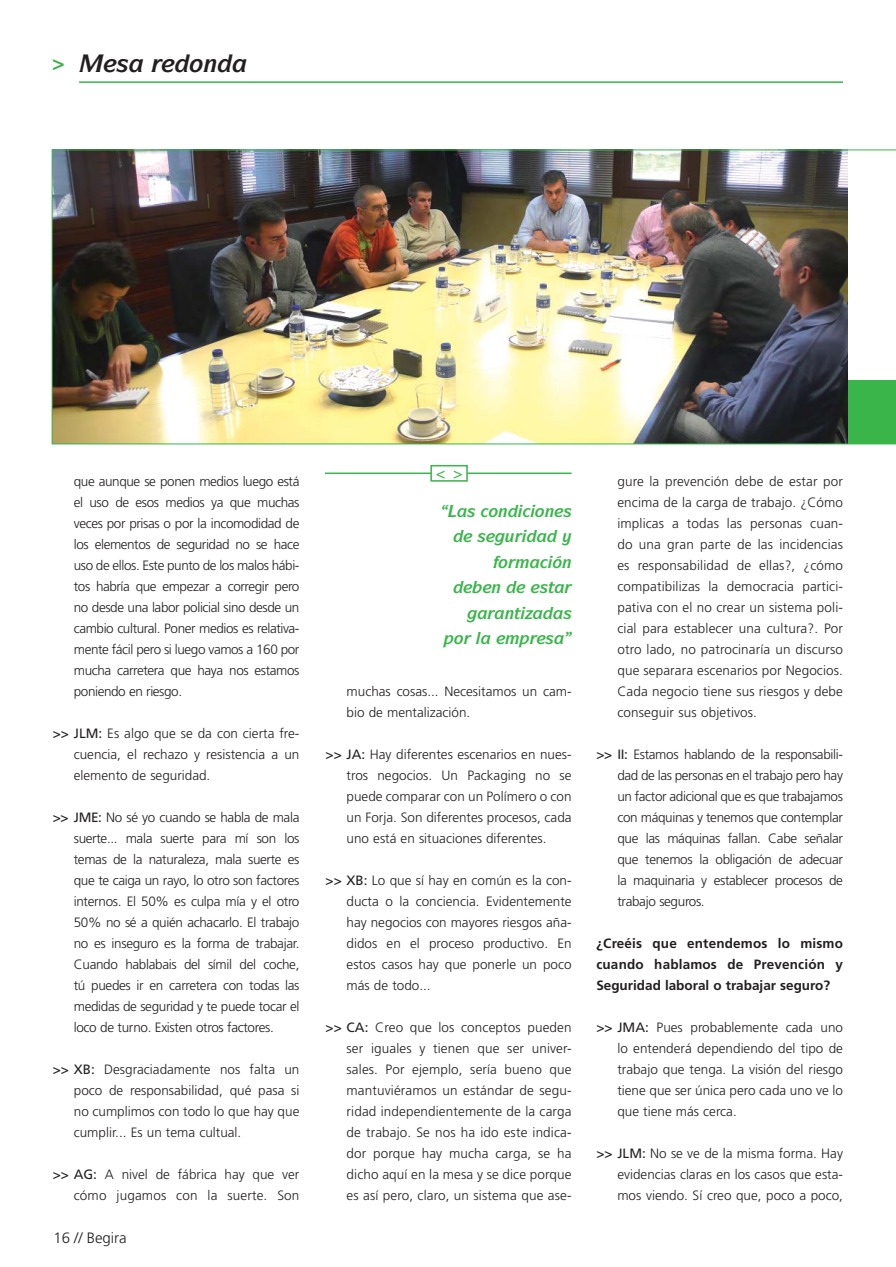
<style>
.page{position:relative;width:896px;height:1267px;background:#fff}
.page>*{position:absolute;margin:0;border:0;box-sizing:border-box;transform-origin:0 0}
.t1{font:700 21px "Frutiger LT Std";color:#39b54a}
.t2{font:italic 700 16.5px/25.5px "ITC Symbol Std";color:#39b54a}
.t3{font:300 15px "Frutiger LT Std";color:#231f20}
.t4{font:300 13.5px/21px "Frutiger LT Std";color:#231f20;text-align:justify}
.t5{font:700 13.5px/21px "Frutiger LT Std";color:#231f20;text-align:justify}
.s1{color:#231f20}
.s2{font-weight:400}
</style>
<div class="page">
<img style="left:52px;top:150px;width:844px;height:294px">
<hr style="left:79px;top:81px;width:764px;height:2px;background:#39b54a">
<hr style="left:325px;top:473px;width:247px;height:1px;background:#39b54a">
<div style="left:431px;top:466px;width:36px;height:15px;background:#fff"></div>
<div style="left:430px;top:465px;width:38px;height:17px;border:2px solid #39b54a"></div>
<h1 class="t1" style="left:52px;top:55px;width:78px">&gt; <span class="s1">▲</span></h1>
<p class="t4" style="left:74px;top:471px;width:227px">que aunque se ponen medios luego está el uso de esos medios ya que muchas veces por prisas o por la incomodidad de los elementos de seguridad no se hace uso de ellos. Este punto de los malos hábi&shy;tos habría que empezar a corregir pero no desde una labor policial sino desde un cambio cultural. Poner medios es relativa&shy;mente fácil pero si luego vamos a 160 por mucha carretera que haya nos estamos poniendo en riesgo.</p>
<p class="t4" style="left:74px;top:723px;width:227px;text-indent:-21px"><span class="s2">&gt;&gt; JLM:</span> Es algo que se da con cierta fre&shy;cuencia, el rechazo y resistencia a un elemento de seguridad.</p>
<p class="t4" style="left:74px;top:807px;width:227px;text-indent:-21px"><span class="s2">&gt;&gt; JME:</span> No sé yo cuando se habla de mala suerte... mala suerte para mí son los temas de la naturaleza, mala suerte es que te caiga un rayo, lo otro son factores internos. El 50% es culpa mía y el otro 50% no sé a quién achacarlo. El trabajo no es inseguro es la forma de trabajar.<br>Cuando hablabais del símil del coche, tú puedes ir en carretera con todas las medidas de seguridad y te puede tocar el loco de turno. Existen otros factores.</p>
<p class="t4" style="left:74px;top:1059px;width:227px;text-indent:-21px"><span class="s2">&gt;&gt; XB:</span> Desgraciadamente nos falta un poco de responsabilidad, qué pasa si no cumplimos con todo lo que hay que cumplir... Es un tema cultual.</p>
<p class="t4" style="left:53px;top:1164px;width:248px;text-align:right"><span class="s2">&gt;&gt; AG:</span> A nivel de fábrica hay que ver cómo jugamos con la suerte. Son</p>
<p class="t3" style="left:53px;top:1230px;width:75px">16 // Begira</p>
<p class="t2" style="left:467px;top:500px;width:42px">▲ □■</p>
<p class="t2" style="left:535px;top:500px;width:38px">□■ ▲</p>
<p class="t2" style="left:498px;top:526px;width:18px;text-indent:-21px">▲ ◆ □</p>
<p class="t2" style="left:562px;top:551px;width:11px">■</p>
<p class="t2" style="left:491px;top:577px;width:64px">■ ▲▼</p>
<p class="t4" style="left:347px;top:681px;width:226px">muchas cosas... Necesitamos un cam&shy;bio de mentalización.</p>
<p class="t4" style="left:347px;top:744px;width:226px;text-indent:-21px"><span class="s2">&gt;&gt; JA:</span> Hay diferentes escenarios en nues&shy;tros negocios. Un Packaging no se puede comparar con un Polímero o con un Forja. Son diferentes procesos, cada uno está en situaciones diferentes.</p>
<p class="t4" style="left:347px;top:870px;width:226px;text-indent:-21px"><span class="s2">&gt;&gt; XB:</span> Lo que sí hay en común es la con&shy;ducta o la conciencia. Evidentemente hay negocios con mayores riesgos aña&shy;didos en el proceso productivo. En estos casos hay que ponerle un poco más de todo...</p>
<p class="t4" style="left:347px;top:1017px;width:226px;text-indent:-21px"><span class="s2">&gt;&gt; CA:</span> Creo que los conceptos pueden ser iguales y tienen que ser univer&shy;sales. Por ejemplo, sería bueno que mantuviéramos un estándar de segu&shy;ridad independientemente de la carga de trabajo. Se nos ha ido este indica&shy;dor porque hay mucha carga, se ha dicho aquí en la mesa y se dice porque es así pero, claro, un sistema que ase-</p>
<p class="t4" style="left:617px;top:471px;width:227px">gure la prevención debe de estar por encima de la carga de trabajo. ¿Cómo implicas a todas las personas cuan&shy;do una gran parte de las incidencias es responsabilidad de ellas?, ¿cómo compatibilizas la democracia partici&shy;pativa con el no crear un sistema poli&shy;cial para establecer una cultura?. Por otro lado, no patrocinaría un discurso que separara escenarios por Negocios.<br>Cada negocio tiene sus riesgos y debe conseguir sus objetivos.</p>
<p class="t4" style="left:617px;top:744px;width:227px;text-indent:-21px"><span class="s2">&gt;&gt; II:</span> Estamos hablando de la responsabili&shy;dad de las personas en el trabajo pero hay un factor adicional que es que trabajamos con máquinas y tenemos que contemplar que las máquinas fallan. Cabe señalar que tenemos la obligación de adecuar la maquinaria y establecer procesos de trabajo seguros.</p>
<p class="t5" style="left:596px;top:934px;width:248px">¿Creéis que entendemos lo mismo cuando hablamos de Prevención y Seguridad laboral o trabajar seguro?</p>
<p class="t4" style="left:617px;top:1017px;width:227px;text-indent:-21px"><span class="s2">&gt;&gt; JMA:</span> Pues probablemente cada uno lo entenderá dependiendo del tipo de trabajo que tenga. La visión del riesgo tiene que ser única pero cada uno ve lo que tiene más cerca.</p>
<p class="t4" style="left:617px;top:1143px;width:227px;text-indent:-21px"><span class="s2">&gt;&gt; JLM:</span> No se ve de la misma forma. Hay evidencias claras en los casos que esta&shy;mos viendo. Sí creo que, poco a poco,</p>
</div>
